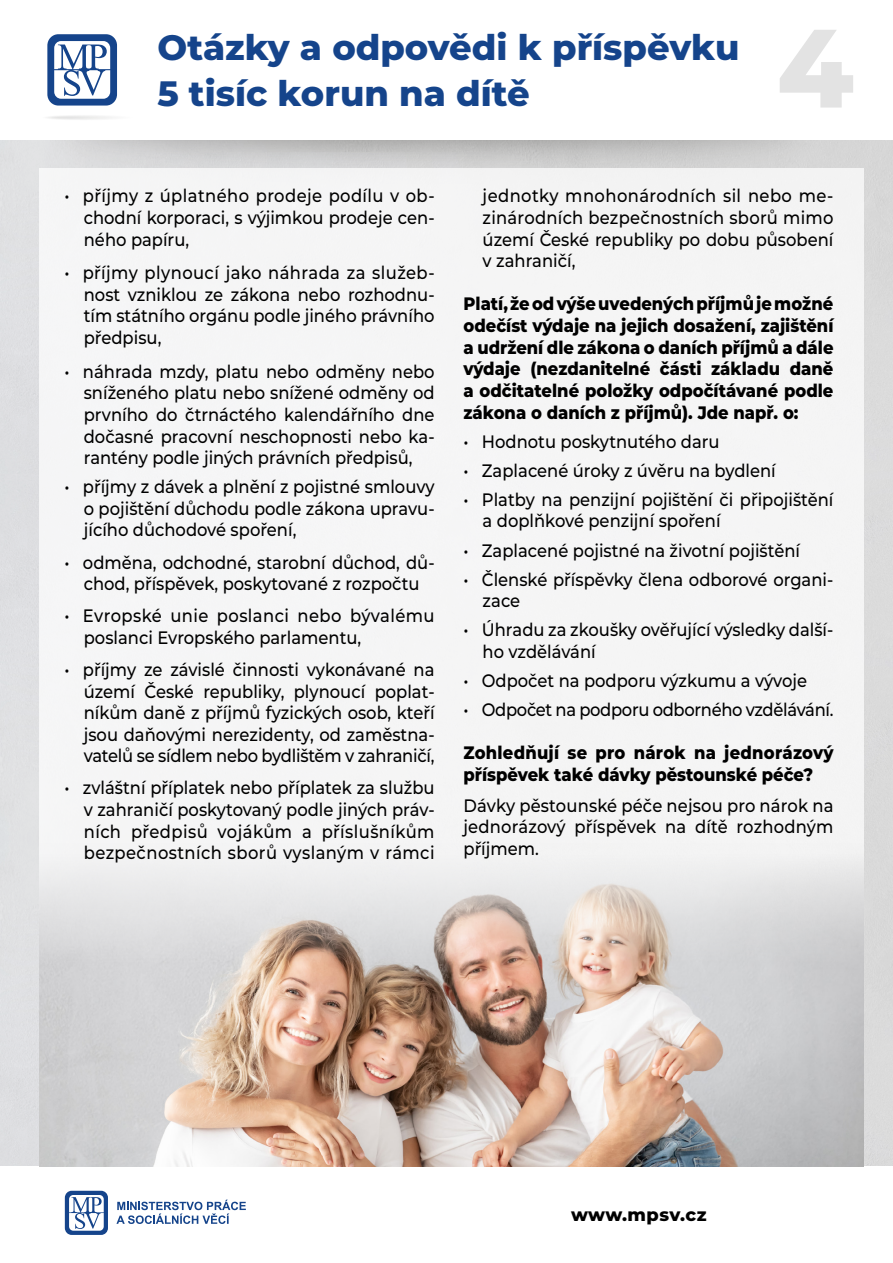
<style>
.page{position:relative;width:893px;height:1263px;background:#fff}
.page>*{position:absolute;margin:0;border:0;box-sizing:border-box;transform-origin:0 0}
.t1{font:800 111.15px "Montserrat";color:#e3e3e3}
.t2{font:800 35.25px/46px "Montserrat";color:#15448b}
.t3{font:500 18px/21.6px "Montserrat";color:#000;text-align:justify;scale:.91 1}
.t4{font:800 18px/21.6px "Montserrat";color:#000;text-align:justify;scale:.91 1}
.t5{font:500 18px "Montserrat";letter-spacing:-.02em;color:#000;scale:.91 1}
.t6{font:800 17.7px "Montserrat";letter-spacing:.02em;color:#000}
</style>
<div class="page">
<div style="left:39px;top:169px;width:825px;height:970px;background:#f5f5f5"></div>
<svg style="left:47px;top:34px;width:70px;height:70px"></svg>
<img style="left:48px;top:104px;width:64px;height:16px">
<svg style="left:65px;top:1191px;width:43px;height:44px"></svg>
<svg style="left:116px;top:1200px;width:130px;height:24px"></svg>
<img style="left:39px;top:864px;width:824px;height:302px">
<h2 class="t2" style="left:157px;top:23px;width:584px">Otázky a odpovědi k příspěvku<br>5 tisíc korun na dítě</h2>
<h1 class="t1" style="left:777px;top:-13px;width:79px">4</h1>
<p class="t3" style="left:84px;top:185px;width:387px;text-indent:-19px">• příjmy z úplatného prodeje podílu v ob&shy;chodní korporaci, s výjimkou prodeje cen&shy;ného papíru,</p>
<p class="t3" style="left:84px;top:261px;width:387px;text-indent:-19px">• příjmy plynoucí jako náhrada za služeb&shy;nost vzniklou ze zákona nebo rozhodnu&shy;tím státního orgánu podle jiného právního předpisu,</p>
<p class="t3" style="left:84px;top:360px;width:387px;text-indent:-19px">• náhrada mzdy, platu nebo odměny nebo sníženého platu nebo snížené odměny od prvního do čtrnáctého kalendářního dne dočasné pracovní neschopnosti nebo ka&shy;rantény podle jiných právních předpisů,</p>
<p class="t3" style="left:84px;top:475px;width:387px;text-indent:-19px">• příjmy z dávek a plnění z pojistné smlouvy o pojištění důchodu podle zákona upravu&shy;jícího důchodové spoření,</p>
<p class="t3" style="left:65px;top:551px;width:408px;text-align:center">• odměna, odchodné, starobní důchod, dů&shy;chod, příspěvek, poskytované z rozpočtu</p>
<p class="t3" style="left:84px;top:604px;width:387px;text-indent:-19px">• Evropské unie poslanci nebo bývalému poslanci Evropského parlamentu,</p>
<p class="t3" style="left:84px;top:658px;width:387px;text-indent:-19px">• příjmy ze závislé činnosti vykonávané na území České republiky, plynoucí poplat&shy;níkům daně z příjmů fyzických osob, kteří jsou daňovými nerezidenty, od zaměstna&shy;vatelů se sídlem nebo bydlištěm v zahraničí,</p>
<p class="t3" style="left:84px;top:776px;width:387px;text-indent:-19px">• zvláštní příplatek nebo příplatek za službu v zahraničí poskytovaný podle jiných práv&shy;ních předpisů vojákům a příslušníkům bezpečnostních sborů vyslaným v rámci</p>
<p class="t3" style="left:483px;top:185px;width:387px">jednotky mnohonárodních sil nebo me&shy;zinárodních bezpečnostních sborů mimo území České republiky po dobu působení v zahraničí,</p>
<p class="t4" style="left:463px;top:292px;width:408px">Platí, že od výše uvedených příjmů je možné odečíst výdaje na jejich dosažení, zajištění a udržení dle zákona o daních příjmů a dále výdaje (nezdanitelné části základu daně a odčitatelné položky odpočítávané podle zákona o daních z příjmů). Jde např. o:</p>
<p class="t3" style="left:463px;top:430px;width:283px">• Hodnotu poskytnutého daru</p>
<p class="t3" style="left:463px;top:459px;width:345px">• Zaplacené úroky z úvěru na bydlení</p>
<p class="t3" style="left:483px;top:488px;width:387px;text-indent:-19px">• Platby na penzijní pojištění či připojištění a doplňkové penzijní spoření</p>
<p class="t3" style="left:463px;top:539px;width:371px">• Zaplacené pojistné na životní pojištění</p>
<p class="t3" style="left:483px;top:568px;width:387px;text-indent:-19px">• Členské příspěvky člena odborové organi&shy;zace</p>
<p class="t3" style="left:483px;top:618px;width:387px;text-indent:-19px">• Úhradu za zkoušky ověřující výsledky další&shy;ho vzdělávání</p>
<p class="t3" style="left:463px;top:669px;width:379px">• Odpočet na podporu výzkumu a vývoje</p>
<p class="t5" style="left:463px;top:697px;width:408px">• Odpočet na podporu odborného vzdělávání.</p>
<p class="t4" style="left:463px;top:741px;width:408px">Zohledňují se pro nárok na jednorázový příspěvek také dávky pěstounské péče?</p>
<p class="t3" style="left:463px;top:794px;width:408px">Dávky pěstounské péče nejsou pro nárok na jednorázový příspěvek na dítě rozhodným příjmem.</p>
<p class="t6" style="left:571px;top:1201px;width:137px">www.mpsv.cz</p>
</div>
